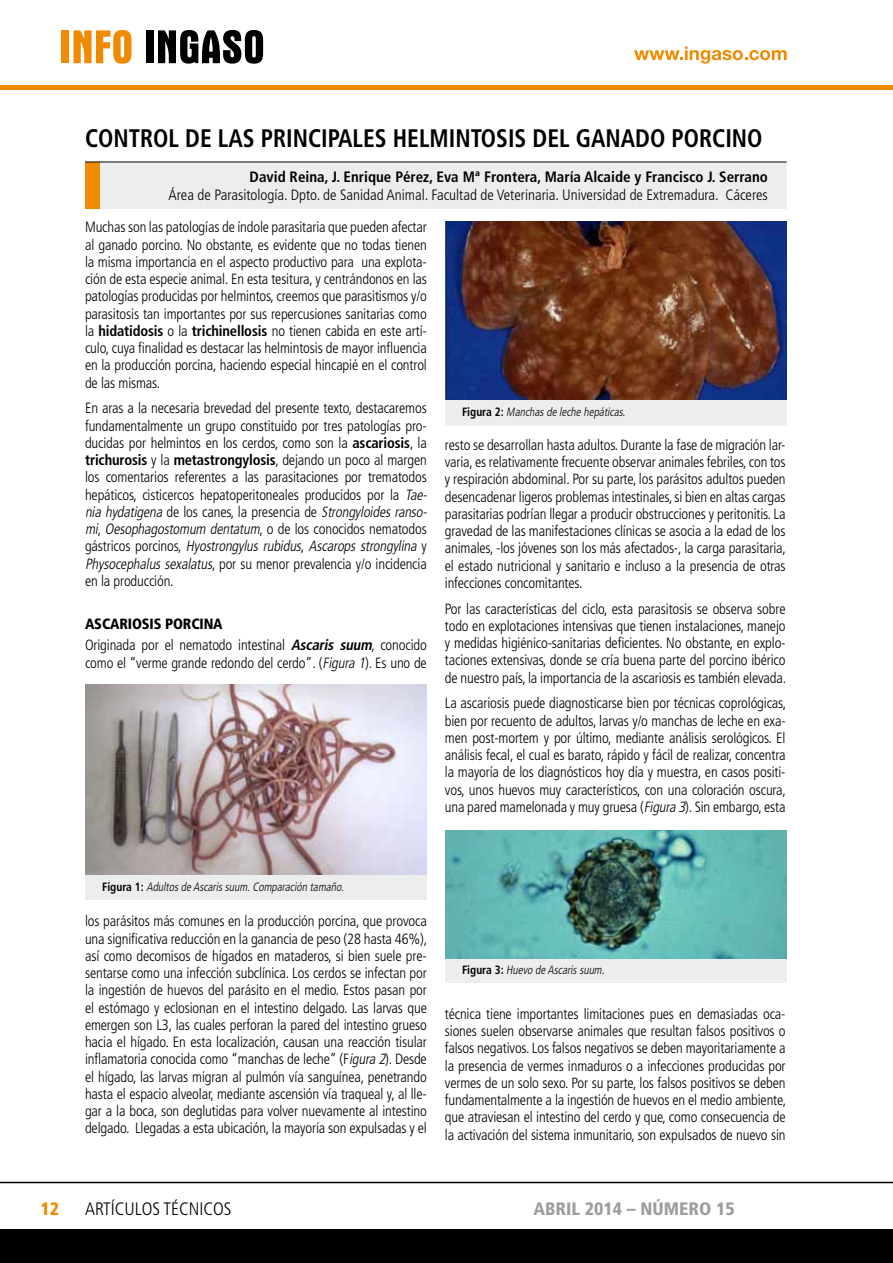
<style>
.page{position:relative;width:893px;height:1263px;background:#fff}
.page>*{position:absolute;margin:0;border:0;box-sizing:border-box;transform-origin:0 0}
.t1{font:700 condensed 25.35px "Frutiger";color:#000;scale:.93 1}
.t2{font:900 condensed 18px "Frutiger";color:#9c9e9f}
.t3{font:300 condensed 18px "Frutiger";color:#000}
.t4{font:900 condensed 18px "Frutiger";color:#f08a00}
.t5{font:300 condensed 15px "Frutiger";color:#000}
.t6{font:700 condensed 15px "Frutiger";color:#000}
.t7{font:300 condensed 14.85px/17.2px "Frutiger";letter-spacing:-.01em;color:#000;text-align:justify}
.t8{font:italic 300 condensed 12px "Frutiger";color:#000;scale:.95 1}
.s1{font-weight:700}
.s2{font-style:italic}
.s3{font-weight:900}
.s4{font-weight:700;font-style:italic}
.s5{font-weight:700;font-style:normal}
</style>
<div class="page">
<hr style="left:0;top:85px;width:893px;height:4px;background:#f08a00">
<div style="left:62px;top:30px;width:7px;height:33px;background:#f08a00"></div>
<svg style="left:74px;top:30px;width:57px;height:34px"></svg>
<div style="left:146px;top:30px;width:7px;height:33px;background:#000"></div>
<svg style="left:158px;top:30px;width:105px;height:34px"></svg>
<div style="left:0;top:1229px;width:893px;height:34px;background:#000"></div>
<hr style="left:0;top:1182px;width:893px;height:1px;background:#000">
<svg style="left:634px;top:47px;width:153px;height:17px"></svg>
<div style="left:85px;top:162px;width:702px;height:47px;background:#eceded"></div>
<div style="left:85px;top:162px;width:15px;height:47px;background:#f08a00"></div>
<hr style="left:85px;top:162px;width:702px;height:1px;background:#000">
<div style="left:85px;top:873px;width:342px;height:26px;background:#eceded"></div>
<img style="left:85px;top:685px;width:342px;height:189px">
<div style="left:445px;top:398px;width:342px;height:27px;background:#eceded"></div>
<img style="left:445px;top:221px;width:342px;height:178px">
<div style="left:445px;top:957px;width:342px;height:25px;background:#eceded"></div>
<img style="left:445px;top:830px;width:342px;height:128px">
<h1 class="t1" style="left:85px;top:123px;width:30px">Control</h1>
<h1 class="t1" style="left:185px;top:123px;width:95px">delas principales</h1>
<h1 class="t1" style="left:393px;top:123px;width:30px">helmintosis</h1>
<h1 class="t1" style="left:533px;top:123px;width:64px">del ganado</h1>
<h1 class="t1" style="left:672px;top:123px;width:15px">porcino</h1>
<p class="t6" style="left:250px;top:168px;width:520px">David Reina, J. Enrique Pérez, Eva Mª Frontera, María Alcaide y Francisco J. Serrano</p>
<p class="t5" style="left:168px;top:186px;width:601px">Área de Parasitología. Dpto. de Sanidad Animal. Facultad de Veterinaria. Universidad de Extremadura. Cáceres</p>
<p class="t7" style="left:85px;top:219px;width:343px">Muchas son las patologías de índole parasitaria que pueden afectar al ganado porcino. No obstante, es evidente que no todas tienen la misma importancia en el aspecto productivo para una explota&shy;ción de esta especie animal. En esta tesitura, y centrándonos en las patologías producidas por helmintos, creemos que parasitismos y/o parasitosis tan importantes por sus repercusiones sanitarias como la <span class="s1">hidatidosis</span> o la <span class="s1">trichinellosis</span> no tienen cabida en este artí&shy;culo, cuya finalidad es destacar las helmintosis de mayor influencia en la producción porcina, haciendo especial hincapié en el control de las mismas.</p>
<p class="t7" style="left:85px;top:400px;width:346px;text-align:left">En aras a la necesaria brevedad del presente texto, destacaremos fundamentalmente un grupo constituido por tres patologías pro&shy;ducidas por helmintos en los cerdos, como son la <span class="s1">ascariosis</span>, la <span class="s1">trichurosis</span> y la <span class="s1">metastrongylosis</span>, dejando un poco al margen los comentarios referentes a las parasitaciones por trematodos hepáticos, cisticercos hepatoperitoneales producidos por la <span class="s2">Tae&shy;nia hydatigena</span> d e l o s c a n e s, l a p r e s e n c i a d e <span class="s2">Strongyloides ranso&shy;mi</span>, <span class="s2">Oesophagostomum dentatum</span>, o d e l o s co n o c i d o s n e m a to d o s g á s t r i c o s p o r c i n o s , <span class="s2">Hyostrongylus rubidus</span>, <span class="s2">Ascarops strongylina</span> y <span class="s2">Physocephalus sexalatus</span>, por su menor prevalencia y/o incidencia en la producción.</p>
<p class="t7" style="left:85px;top:613px;width:343px;line-height:21.5px"><span class="s3">ASCARIOSIS PORCINA<br></span>Originada por el nematodo intestinal <span class="s4">Ascaris suum</span>, conocido</p>
<p class="t7" style="left:85px;top:654px;width:343px">como el “verme grande redondo del cerdo”. (<span class="s2">Figura 1</span>). Es uno de</p>
<p class="t8" style="left:462px;top:405px;width:176px"><span class="s5">F i g u r a 2 :</span> Manchasde leche hepáticas.</p>
<p class="t7" style="left:445px;top:436px;width:343px">resto se desarrollan hasta adultos. Durante la fase de migración lar&shy;varia, es relativamente frecuente observar animales febriles, con tos y respiración abdominal. Por su parte, los parásitos adultos pueden desencadenar ligeros problemas intestinales, si bien en altas cargas parasitarias podrían llegar a producir obstrucciones y peritonitis. La gravedad de las manifestaciones clínicas se asocia a la edad de los animales, -los jóvenes son los más afectados-, la carga parasitaria, el estado nutricional y sanitario e incluso a la presencia de otras infecciones concomitantes.</p>
<p class="t7" style="left:445px;top:600px;width:343px">Por las características del ciclo, esta parasitosis se observa sobre todo en explotaciones intensivas que tienen instalaciones, manejo y medidas higiénico-sanitarias deficientes. No obstante, en explo&shy;taciones extensivas, donde se cría buena parte del porcino ibérico de nuestro país, la importancia de la ascariosis es también elevada.</p>
<p class="t7" style="left:445px;top:695px;width:343px">La ascariosis puede diagnosticarse bien por técnicas coprológicas, bien por recuento de adultos, larvas y/o manchas de leche en exa&shy;men post-mortem y por último, mediante análisis serológicos. El análisis fecal, el cual es barato, rápido y fácil de realizar, concentra la mayoría de los diagnósticos hoy día y muestra, en casos positi&shy;vos, unos huevos muy característicos, con una coloración oscura, una pared mamelonada y muy gruesa (<span class="s2">Figura 3</span>). Sin embargo, esta</p>
<p class="t8" style="left:102px;top:879px;width:259px"><span class="s5">F i g u r a 1 :</span> Adultosde Ascarissuum.Comparación tamaño.</p>
<p class="t7" style="left:85px;top:913px;width:344px">los parásitos más comunes en la producción porcina, que provoca una significativa reducción en la ganancia de peso (28 hasta 46%), así como decomisos de hígados en mataderos, si bien suele pre&shy;sentarse como una infección subclínica. Los cerdos se infectan por la ingestión de huevos del parásito en el medio. Estos pasan por el estómago y eclosionan en el intestino delgado. Las larvas que emergen son L3, las cuales perforan la pared del intestino grueso hacia el hígado. En esta localización, causan una reacción tisular inflamatoria conocida como “manchas de leche” (F<span class="s2">igura 2</span>). Desde el hígado, las larvas migran al pulmón vía sanguínea, penetrando hasta el espacio alveolar, mediante ascensión vía traqueal y, al lle&shy;gar a la boca, son deglutidas para volver nuevamente al intestino delgado. Llegadas a esta ubicación, la mayoría son expulsadas y el</p>
<p class="t8" style="left:462px;top:963px;width:154px"><span class="s5">F i g u ra 3 :</span> Huevo de Ascarissuum.</p>
<p class="t7" style="left:445px;top:1005px;width:343px">técnica tiene importantes limitaciones pues en demasiadas oca&shy;siones suelen observarse animales que resultan falsos positivos o falsos negativos. Los falsos negativos se deben mayoritariamente a la presencia de vermes inmaduros o a infecciones producidas por vermes de un solo sexo. Por su parte, los falsos positivos se deben fundamentalmente a la ingestión de huevos en el medio ambiente, que atraviesan el intestino del cerdo y que, como consecuencia de la activación del sistema inmunitario, son expulsados de nuevo sin</p>
<p class="t4" style="left:40px;top:1198px;width:20px">12</p>
<p class="t3" style="left:85px;top:1198px;width:148px">ARTÍCULOS TÉCNICOS</p>
<p class="t2" style="left:533px;top:1198px;width:203px">ABRIL 2014 – NÚMERO 15</p>
</div>
